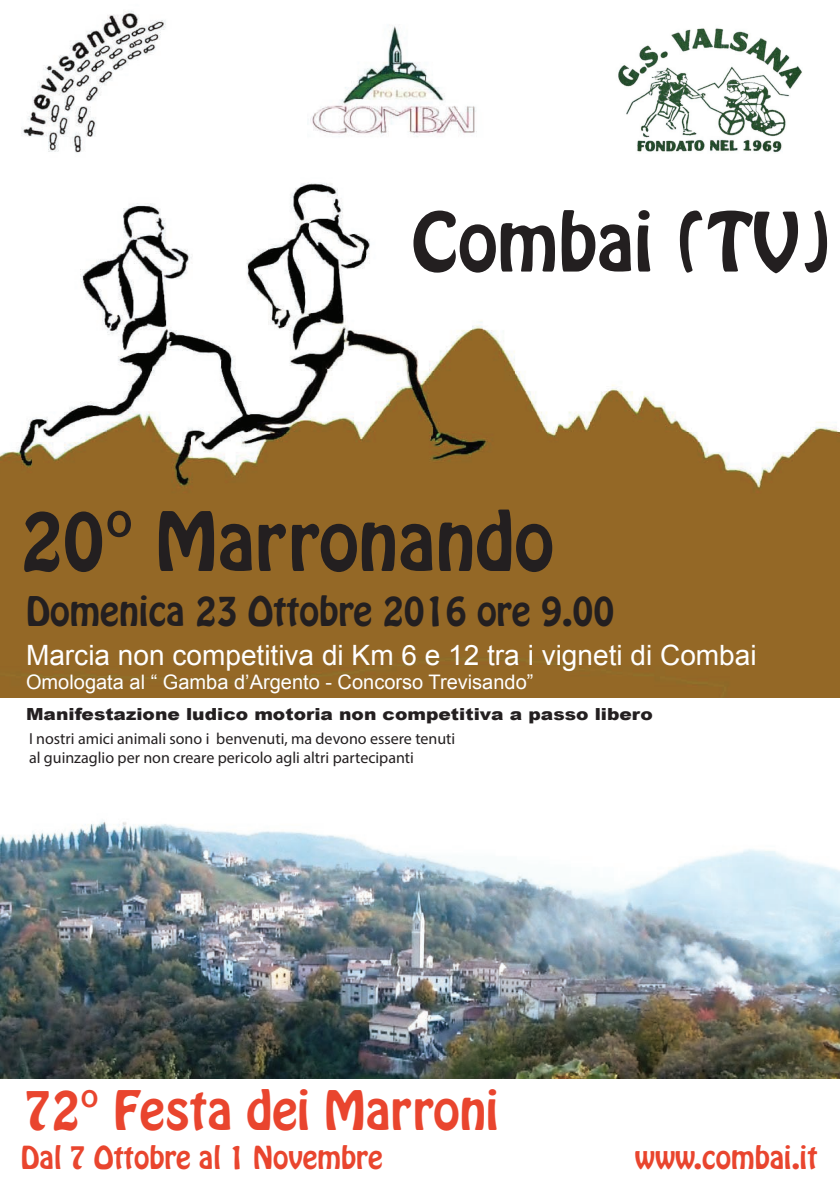
<style>
.page{position:relative;width:840px;height:1191px;background:#fff}
.page>*{position:absolute;margin:0;border:0;box-sizing:border-box;transform-origin:0 0}
.t1{font:72px "Hobo Std";color:#231f20}
.t2{font:48px "Hobo Std";color:#e9452e}
.t3{font:36px "Hobo Std";color:#231f20}
.t4{font:28px "Arial";color:#fff}
.t5{font:28px "Hobo Std";color:#e9452e}
.t6{font:20px "Arial";color:#fff}
.t7{font:900 16.6px "Arial";color:#231f20;scale:1.12 1}
.t8{font:16px/19.2px "Myriad Pro";color:#231f20}
</style>
<div class="page">
<img style="left:0;top:11px;width:839px;height:686px">
<img style="left:612px;top:17px;width:195px;height:141px">
<img style="left:0;top:820px;width:839px;height:258px">
<img style="left:307px;top:11px;width:176px;height:164px">
<h1 class="t1" style="left:411px;top:192px;width:422px">Combai (TV)</h1>
<h1 class="t1" style="left:21px;top:492px;width:534px">20° Marronando</h1>
<h3 class="t3" style="left:26px;top:586px;width:589px">Domenica 23 Ottobre 2016 ore 9.00</h3>
<h3 class="t4" style="left:26px;top:637px;width:731px">Marcia non competitiva di Km 6 e 12 tra i vigneti di Combai</h3>
<p class="t6" style="left:26px;top:669px;width:508px">Omologata al “ Gamba d’Argento - Concorso Trevisando”</p>
<p class="t8" style="left:29px;top:729px;width:427px">I nostri amici animali sono i benvenuti, ma devono essere tenuti al guinzaglio per non creare pericolo agli altri partecipanti</p>
<p class="t7" style="left:26px;top:702px;width:561px">Manifestazione ludico motoria non competitiva a passo libero</p>
<h2 class="t2" style="left:24px;top:1077px;width:476px">72° Festa dei Marroni</h2>
<h3 class="t5" style="left:21px;top:1138px;width:363px">Dal 7 Ottobre al 1 Novembre</h3>
<h3 class="t5" style="left:634px;top:1138px;width:184px">www.combai.it</h3>
</div>
